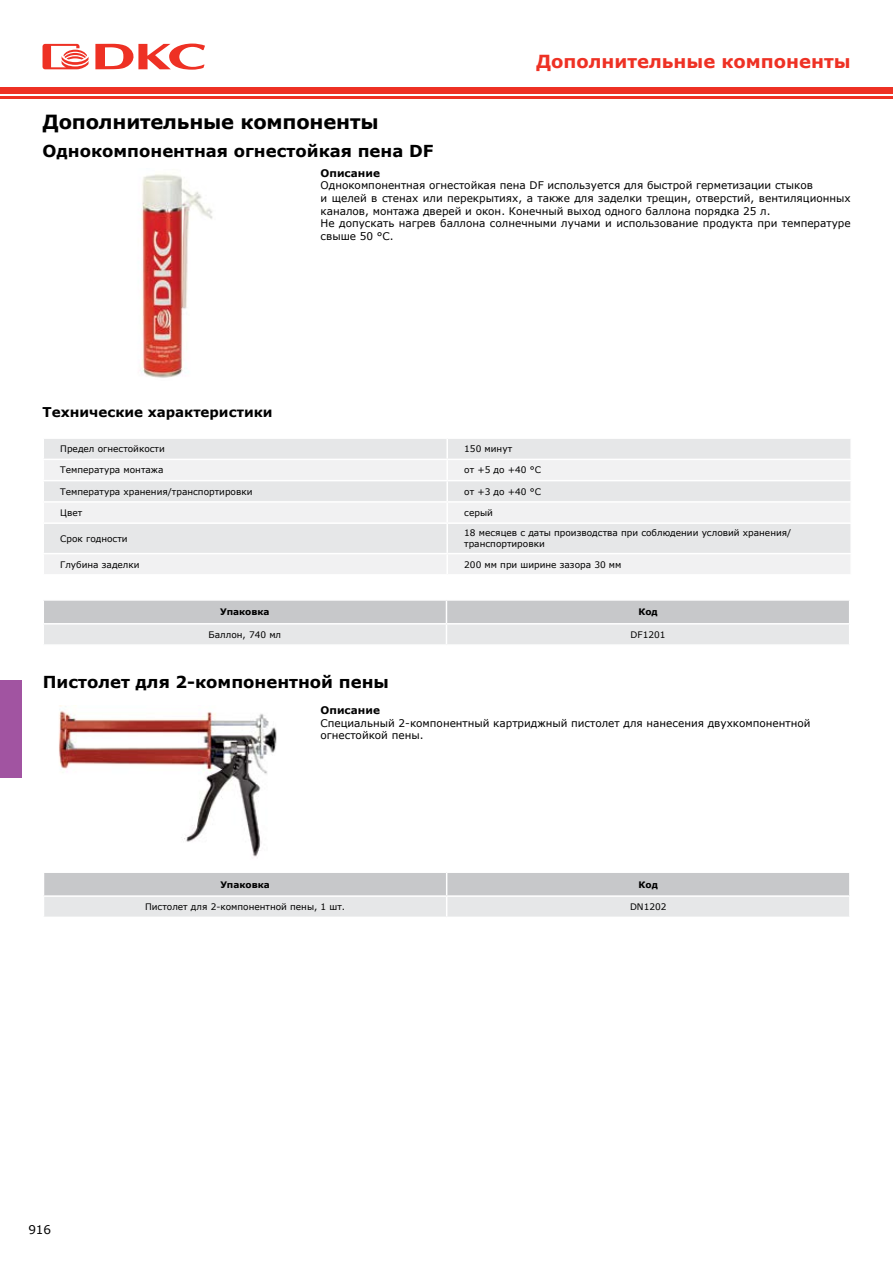
<style>
.page{position:relative;width:893px;height:1263px;background:#fff}
.page>*{position:absolute;margin:0;border:0;box-sizing:border-box;transform-origin:0 0}
.t1{font:700 19.5px "Verdana";letter-spacing:-.01em;color:#000}
.t2{font:700 18px "Verdana";color:#ee3124}
.t3{font:700 16.5px "Verdana";color:#000}
.t4{font:700 13.5px "Verdana";color:#000}
.t5{font:12px "Verdana";color:#000}
.t6{font:10.5px/12.6px "Verdana";color:#000}
.t7{font:700 10.5px "Verdana";color:#000}
.t8{font:9px/10.8px "Verdana";color:#000}
.t9{font:700 9px "Verdana";color:#000}
</style>
<div class="page">
<div style="left:0;top:87px;width:893px;height:6px;background:#ee3124"></div>
<hr style="left:0;top:96px;width:893px;height:3px;background:#ee3124">
<svg style="left:43px;top:44px;width:46px;height:25px"></svg>
<svg style="left:95px;top:44px;width:110px;height:26px"></svg>
<div style="left:0;top:680px;width:22px;height:98px;background:#a154a1"></div>
<img style="left:140px;top:174px;width:73px;height:204px">
<svg style="left:44px;top:600px;width:805px;height:44px;background:#d7d8d9"></svg>
<svg style="left:44px;top:439px;width:807px;height:135px"></svg>
<hr style="left:447px;top:553px;width:405px;height:1px;background:#fff">
<hr style="left:446px;top:554px;width:2px;height:20px;background:#fff">
<hr style="left:850px;top:554px;width:2px;height:20px;background:#fff">
<svg style="left:44px;top:872px;width:806px;height:45px;background:#d8d9da"></svg>
<hr style="left:849px;top:897px;width:2px;height:20px;background:#fff">
<img style="left:59px;top:711px;width:218px;height:146px">
<h1 class="t1" style="left:43px;top:108px;width:338px">Дополнительные компоненты</h1>
<h3 class="t3" style="left:43px;top:139px;width:392px">Однокомпонентная огнестойкая пена DF</h3>
<h2 class="t2" style="left:536px;top:48px;width:316px">Дополнительные компоненты</h2>
<p class="t7" style="left:321px;top:165px;width:61px">Описание</p>
<p class="t6" style="left:321px;top:179px;width:532px">Однокомпонентная огнестойкая пена DF используется для быстрой герметизации стыков<br>и щелей в стенах или перекрытиях, а также для заделки трещин, отверстий, вентиляционных каналов, монтажа дверей и окон. Конечный выход одного баллона порядка 25 л.<br>Не допускать нагрев баллона солнечными лучами и использование продукта при температуре свыше 50 °C.</p>
<p class="t4" style="left:43px;top:403px;width:231px">Технические характеристики</p>
<p class="t8" style="left:60px;top:443px;width:106px">Предел огнестойкости</p>
<p class="t8" style="left:464px;top:443px;width:49px">150 минут</p>
<p class="t8" style="left:60px;top:465px;width:105px">Температура монтажа</p>
<p class="t8" style="left:464px;top:465px;width:78px">от +5 до +40 °С</p>
<p class="t8" style="left:60px;top:486px;width:194px">Температура хранения/транспортировки</p>
<p class="t8" style="left:464px;top:486px;width:78px">от +3 до +40 °С</p>
<p class="t8" style="left:60px;top:507px;width:24px">Цвет</p>
<p class="t8" style="left:464px;top:507px;width:30px">серый</p>
<p class="t8" style="left:60px;top:533px;width:69px">Срок годности</p>
<p class="t8" style="left:464px;top:528px;width:329px">18 месяцев с даты производства при соблюдении условий хранения/ транспортировки</p>
<p class="t8" style="left:60px;top:559px;width:81px">Глубина заделки</p>
<p class="t8" style="left:464px;top:559px;width:159px">200 мм при ширине зазора 30 мм</p>
<p class="t9" style="left:220px;top:606px;width:51px">Упаковка</p>
<p class="t9" style="left:638px;top:606px;width:21px">Код</p>
<p class="t8" style="left:209px;top:629px;width:74px">Баллон, 740 мл</p>
<p class="t8" style="left:631px;top:629px;width:37px">DF1201</p>
<h3 class="t3" style="left:43px;top:670px;width:348px">Пистолет для 2-компонентной пены</h3>
<p class="t7" style="left:321px;top:703px;width:61px">Описание</p>
<p class="t6" style="left:321px;top:716px;width:491px">Специальный 2-компонентный картриджный пистолет для нанесения двухкомпонентной огнестойкой пены.</p>
<p class="t9" style="left:220px;top:878px;width:51px">Упаковка</p>
<p class="t9" style="left:639px;top:878px;width:21px">Код</p>
<p class="t8" style="left:145px;top:901px;width:202px">Пистолет для 2-компонентной пены, 1 шт.</p>
<p class="t8" style="left:630px;top:901px;width:38px">DN1202</p>
<p class="t5" style="left:28px;top:1221px;width:24px">916</p>
</div>
